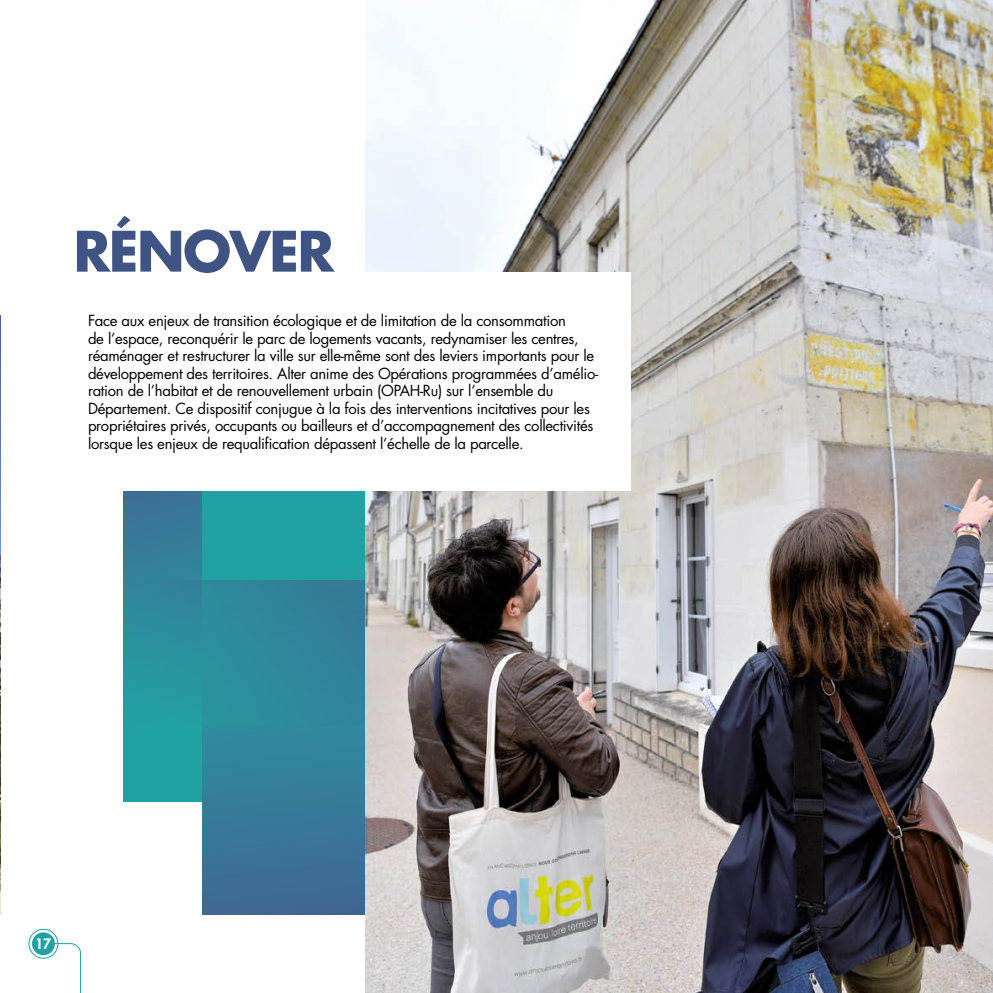
<style>
.page{position:relative;width:993px;height:993px;background:#fff}
.page>*{position:absolute;margin:0;border:0;box-sizing:border-box;transform-origin:0 0}
.t1{font:700 54.25px "Futura Std";letter-spacing:-.03em;color:#3f5482}
.t2{font:14.88px/17.5px "Futura Std";letter-spacing:-.02em;color:#000}
.t3{font:800 14px "Futura Std";color:#fff}
</style>
<div class="page">
<div style="left:29px;top:928px;width:29px;height:30px;border:1px solid #21a1a2;border-radius:50%"></div>
<svg style="left:42px;top:942px;width:39px;height:50px"></svg>
<div style="left:32px;top:932px;width:23px;height:22px;background:#21a1a2;border-radius:50%"></div>
<svg style="left:124px;top:491px;width:79px;height:310px;background:#2d8b9c"></svg>
<svg style="left:203px;top:491px;width:162px;height:423px;background:#30859b"></svg>
<div style="left:124px;top:580px;width:254px;height:145px;background:linear-gradient(to bottom,#32829a,#2a939f)"></div>
<img style="left:0;top:388px;width:1px;height:526px">
<img style="left:365px;top:0;width:627px;height:992px">
<svg style="left:0;top:315px;width:1px;height:73px"></svg>
<div style="left:63px;top:272px;width:567px;height:218px;background:#fff"></div>
<h1 class="t1" style="left:73px;top:215px;width:262px">RÉNOVER</h1>
<p class="t2" style="left:88px;top:312px;width:511px">Face aux enjeux de transition écologique et de limitation de la consommation<br>de l’espace, reconquérir le parc de logements vacants, redynamiser les centres, réaménager et restructurer la ville sur elle-même sont des leviers importants pour le développement des territoires. Alter anime des Opérations programmées d’amélio&shy;ration de l’habitat et de renouvellement urbain (OPAH-Ru) sur l’ensemble du Département. Ce dispositif conjugue à la fois des interventions incitatives pour les propriétaires privés, occupants ou bailleurs et d’accompagnement des collectivités lorsque les enjeux de requalification dépassent l’échelle de la parcelle.</p>
<p class="t3" style="left:35px;top:934px;width:18px">17</p>
</div>
